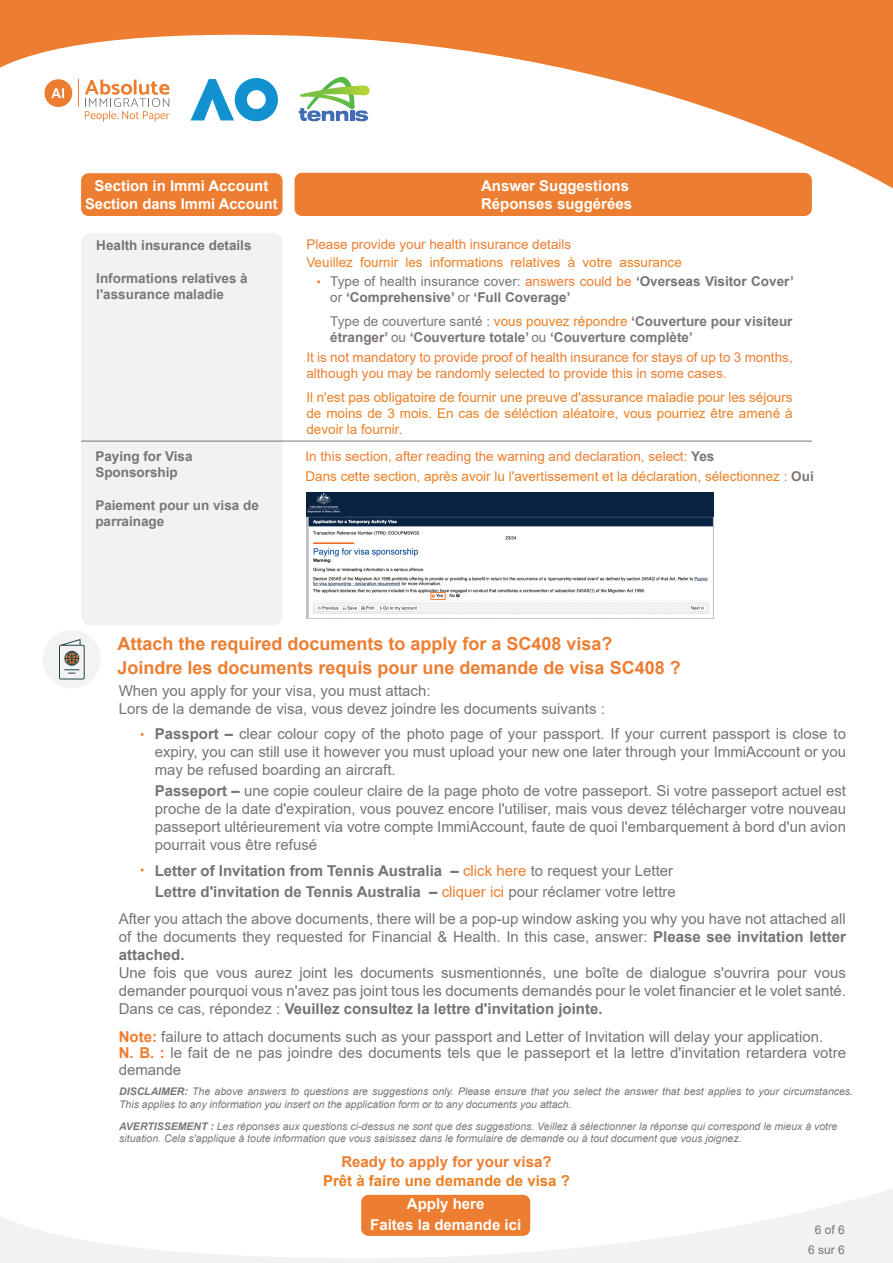
<style>
.page{position:relative;width:893px;height:1263px;background:#fff}
.page>*{position:absolute;margin:0;border:0;box-sizing:border-box;transform-origin:0 0}
.t1{font:700 18px/24px "Arial";color:#ed7e31}
.t2{font:15px/18px "Arial";color:#787374;text-align:justify}
.t3{font:15px/18px "Arial";color:#777272;text-align:justify}
.t4{font:700 15px/18px "Arial";color:#fff}
.t5{font:700 15px "Arial";color:#eb7f23}
.t6{font:700 15px "Arial";color:#ed7d30}
.t7{font:700 14.7px "Arial";color:#fff}
.t8{font:13.5px/16.2px "Arial";color:#eb7f23}
.t9{font:700 13.5px/16.2px "Arial";color:#7d7774}
.t10{font:13.5px/16.2px "Arial";color:#ed7d30}
.t11{font:700 13.5px/16.2px "Arial";color:#787374}
.t12{font:12px/19.4px "Arial";color:#777272;text-align:center}
.t13{font:italic 10.5px/12.6px "Arial";color:#7d7774}
.t14{font:italic 10.5px/12.6px "Arial";color:#787374}
.s1{font-weight:400}
.s2{font-weight:400;color:#ed7d30}
.s3{font-weight:400;color:#eb7f23}
.s4{color:#ed7d30}
.s5{font-weight:700;color:#787374}
.s6{font-weight:700;color:#7d7774}
.s7{font-weight:700;color:#777272}
.s8{font-weight:700}
.s9{font-weight:700;color:#ed7d30}
</style>
<div class="page">
<svg style="left:0;top:0;width:893px;height:199px"></svg>
<svg style="left:191px;top:78px;width:87px;height:43px"></svg>
<svg style="left:78px;top:79px;width:1px;height:28px"></svg>
<svg style="left:85px;top:79px;width:84px;height:43px"></svg>
<svg style="left:44px;top:79px;width:28px;height:28px"></svg>
<svg style="left:299px;top:77px;width:71px;height:44px"></svg>
<svg style="left:0;top:1189px;width:892px;height:74px"></svg>
<div style="left:81px;top:233px;width:202px;height:392px;background:#f2f2f3;border-radius:10px"></div>
<img style="left:306px;top:493px;width:408px;height:126px">
<div style="left:430px;top:592px;width:15px;height:8px;border:1px solid #ed7d30"></div>
<div style="left:81px;top:173px;width:202px;height:43px;background:#ed7e31;border-radius:7px"></div>
<div style="left:295px;top:173px;width:517px;height:43px;background:#ed7e31;border-radius:7px"></div>
<div style="left:361px;top:1195px;width:169px;height:41px;background:#ed7d30;border-radius:7px"></div>
<div style="left:42px;top:630px;width:59px;height:58px;background:#f3f3f4;border-radius:50%"></div>
<svg style="left:59px;top:639px;width:26px;height:40px"></svg>
<hr style="left:81px;top:441px;width:731px;height:1px;background:#787374">
<p class="t4" style="left:94px;top:177px;width:175px">Section in Immi Account</p>
<p class="t7" style="left:85px;top:193px;width:194px">Section dans Immi Account</p>
<p class="t4" style="left:481px;top:177px;width:152px">Answer Suggestions<br>Réponses suggérées</p>
<p class="t10" style="left:306px;top:236px;width:266px">Please provide your health insurance details</p>
<p class="t8" style="left:306px;top:254px;width:377px">Veuillez fournir les informations relatives à votre assurance</p>
<p class="t11" style="left:96px;top:237px;width:157px">Health insurance details</p>
<p class="t9" style="left:96px;top:270px;width:153px">Informations relatives à l'assurance maladie</p>
<p class="t11" style="left:330px;top:273px;width:465px"><span class="s1">Type of health insurance cover:</span> <span class="s2">answers could be</span> ‘Overseas Visitor Cover’ <span class="s1">or</span> ‘Comprehensive’ <span class="s1">or</span> ‘Full Coverage’</p>
<p class="t9" style="left:330px;top:313px;width:464px"><span class="s1">Type de couverture santé :</span> <span class="s3">vous pouvez répondre</span> ‘Couverture pour visiteur étranger’ <span class="s1">ou</span> ‘Couverture totale’ <span class="s1">ou</span> ‘Couverture complète’</p>
<p class="t10" style="left:306px;top:349px;width:488px">It is not mandatory to provide proof of health insurance for stays of up to 3 months, although you may be randomly selected to provide this in some cases.</p>
<p class="t8" style="left:306px;top:389px;width:488px;text-align:justify">Il n'est pas obligatoire de fournir une preuve d'assurance maladie pour les séjours de moins de 3 mois. En cas de séléction aléatoire, vous pourriez être amené à devoir la fournir.</p>
<p class="t11" style="left:95px;top:448px;width:99px">Paying for Visa<br>Sponsorship</p>
<p class="t9" style="left:95px;top:497px;width:165px">Paiement pour un visa de parrainage</p>
<p class="t8" style="left:305px;top:446px;width:510px;line-height:19.8px"><span class="s4">In this section, after reading the warning and declaration, select:</span> <span class="s5">Yes<br></span>Dans cette section, après avoir lu l'avertissement et la déclaration, sélectionnez : <span class="s6">Oui</span></p>
<p class="t1" style="left:117px;top:632px;width:565px">Attach the required documents to apply for a SC408 visa?<br>Joindre les documents requis pour une demande de visa SC408 ?</p>
<p class="t2" style="left:119px;top:682px;width:488px">When you apply for your visa, you must attach:<br>Lors de la demande de visa, vous devez joindre les documents suivants :</p>
<p class="t2" style="left:155px;top:724px;width:693px"><span class="s7">Passport –</span> clear colour copy of the photo page of your passport. If your current passport is close to expiry, you can still use it however you must upload your new one later through your ImmiAccount or you may be refused boarding an aircraft.</p>
<p class="t2" style="left:155px;top:782px;width:693px"><span class="s8">Passeport –</span> une copie couleur claire de la page photo de votre passeport. Si votre passeport actuel est proche de la date d'expiration, vous pouvez encore l'utiliser, mais vous devez télécharger votre nouveau passeport ultérieurement via votre compte ImmiAccount, faute de quoi l'embarquement à bord d'un avion pourrait vous être refusé</p>
<p class="t2" style="left:155px;top:859px;width:523px;line-height:21.6px"><span class="s7">Letter of Invitation from Tennis Australia –</span> <span class="s4">click here</span> to request your Letter<br><span class="s8">Lettre d'invitation de Tennis Australia –</span> <span class="s4">cliquer ici</span> pour réclamer votre lettre</p>
<p class="t2" style="left:119px;top:910px;width:729px">After you attach the above documents, there will be a pop-up window asking you why you have not attached all of the documents they requested for Financial &amp; Health. In this case, answer: <span class="s7">Please see invitation letter attached.</span></p>
<p class="t3" style="left:119px;top:964px;width:729px">Une fois que vous aurez joint les documents susmentionnés, une boîte de dialogue s'ouvrira pour vous demander pourquoi vous n'avez pas joint tous les documents demandés pour le volet financier et le volet santé.<br>Dans ce cas, répondez : <span class="s8">Veuillez consultez la lettre d'invitation jointe.</span></p>
<p class="t2" style="left:119px;top:1028px;width:729px;line-height:16.5px;text-align:left"><span class="s9">Note:</span> failure to attach documents such as your passport and Letter of Invitation will delay your application.<br><span class="s9">N. B. :</span> le fait de ne pas joindre des documents tels que le passeport et la lettre d'invitation retardera votre demande</p>
<p class="t14" style="left:119px;top:1085px;width:735px"><span class="s8">DISCLAIMER:</span> The above answers to questions are suggestions only. Please ensure that you select the answer that best applies to your circumstances.<br>This applies to any information you insert on the application form or to any documents you attach.</p>
<p class="t13" style="left:119px;top:1120px;width:720px"><span class="s8">AVERTISSEMENT :</span> Les réponses aux questions ci-dessus ne sont que des suggestions. Veillez à sélectionner la réponse qui correspond le mieux à votre situation. Cela s'applique à toute information que vous saisissez dans le formulaire de demande ou à tout document que vous joignez.</p>
<p class="t6" style="left:341px;top:1151px;width:212px">Ready to apply for your visa?</p>
<p class="t5" style="left:323px;top:1170px;width:248px">Prêt à faire une demande de visa ?</p>
<p class="t4" style="left:370px;top:1194px;width:152px;line-height:20.2px;text-align:center">Apply here<br>Faites la demande ici</p>
<p class="t12" style="left:808px;top:1220px;width:38px">6 of 6<br>6 sur 6</p>
</div>
